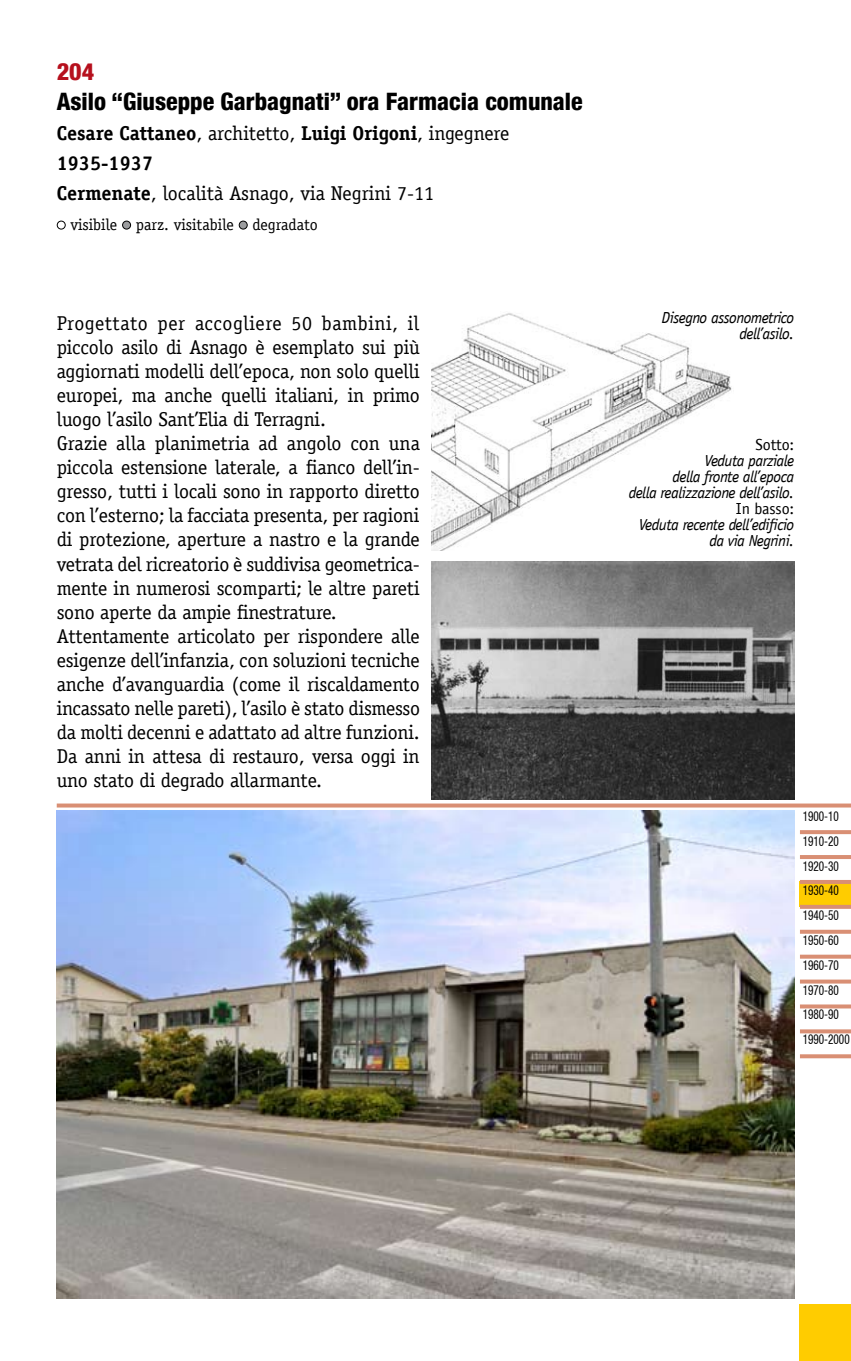
<style>
.page{position:relative;width:851px;height:1361px;background:#fff}
.page>*{position:absolute;margin:0;border:0;box-sizing:border-box;transform-origin:0 0}
.t1{font:800 condensed 24px "Helvetica 87";color:#000}
.t2{font:800 condensed 24px "Helvetica 87";color:#b6101d}
.t3{font:20px/24px "Officina Serif LT";letter-spacing:-.01em;color:#000}
.t4{font:italic 16px/16px "Officina Sans LT";letter-spacing:-.03em;color:#000;text-align:right}
.t5{font:16px "Officina Serif LT";color:#000}
.t6{font:16px "Officina Sans LT";letter-spacing:-.01em;color:#000}
.t7{font:condensed 14px/24.8px "Helvetica 57";color:#000;scale:.8 1}
.s1{font-weight:700}
</style>
<div class="page">
<div style="left:799px;top:882px;width:51px;height:25px;background:#fc0"></div>
<svg style="left:800px;top:830px;width:50px;height:4px"></svg>
<hr style="left:799px;top:855px;width:51px;height:4px;background:#d98f74">
<hr style="left:799px;top:880px;width:51px;height:4px;background:#d98f74">
<svg style="left:800px;top:905px;width:50px;height:4px"></svg>
<svg style="left:800px;top:929px;width:50px;height:4px"></svg>
<svg style="left:800px;top:954px;width:50px;height:4px"></svg>
<svg style="left:800px;top:979px;width:50px;height:4px"></svg>
<svg style="left:800px;top:1004px;width:50px;height:4px"></svg>
<svg style="left:800px;top:1029px;width:50px;height:4px"></svg>
<svg style="left:800px;top:1054px;width:50px;height:4px"></svg>
<div style="left:799px;top:1304px;width:51px;height:57px;background:#fc0"></div>
<svg style="left:57px;top:803px;width:793px;height:4px;background:#de9d86"></svg>
<div style="left:57px;top:221px;width:9px;height:9px;border:1px solid #000;border-radius:50%"></div>
<div style="left:123px;top:221px;width:8px;height:8px;background:#9c9d9f;border-radius:50%"></div>
<div style="left:122px;top:221px;width:9px;height:9px;border:1px solid #000;border-radius:50%"></div>
<div style="left:239px;top:221px;width:8px;height:8px;background:#9c9d9f;border-radius:50%"></div>
<div style="left:239px;top:221px;width:9px;height:9px;border:1px solid #000;border-radius:50%"></div>
<img style="left:57px;top:811px;width:737px;height:487px">
<img style="left:431px;top:313px;width:301px;height:237px">
<img style="left:431px;top:561px;width:362px;height:238px">
<p class="t2" style="left:57px;top:56px;width:39px">204</p>
<p class="t1" style="left:57px;top:86px;width:527px">Asilo “Giuseppe Garbagnati” ora Farmacia comunale</p>
<p class="t3" style="left:57px;top:118px;width:454px;line-height:30px"><span class="s1">Cesare Cattaneo</span>, architetto, <span class="s1">Luigi Origoni</span>, ingegnere<br><span class="s1">1935-1937<br>Cermenate</span>, località Asnago, via Negrini 7-11</p>
<p class="t5" style="left:70px;top:215px;width:249px">visibile parz. visitabile degradato</p>
<p class="t3" style="left:57px;top:312px;width:365px">Progettato per accogliere 50 bambini, il piccolo asilo di Asnago è esemplato sui più aggiornati modelli dell’epoca, non solo quelli europei, ma anche quelli italiani, in primo luogo l’asilo Sant’Elia di Terragni.<br>Grazie alla planimetria ad angolo con una piccola estensione laterale, a fianco dell’in&shy;gresso, tutti i locali sono in rapporto diretto con l’esterno; la facciata presenta, per ragioni di protezione, aperture a nastro e la grande vetrata del ricreatorio è suddivisa geometrica&shy;mente in numerosi scomparti; le altre pareti sono aperte da ampie finestrature.<br>Attentamente articolato per rispondere alle esigenze dell’infanzia, con soluzioni tecniche anche d’avanguardia (come il riscaldamento incassato nelle pareti), l’asilo è stato dismesso da molti decenni e adattato ad altre funzioni.<br>Da anni in attesa di restauro, versa oggi in uno stato di degrado allarmante.</p>
<p class="t4" style="left:661px;top:310px;width:134px">Disegno assonometrico dell’asilo.</p>
<p class="t6" style="left:755px;top:435px;width:40px">Sotto:</p>
<p class="t4" style="left:628px;top:452px;width:167px">Veduta parziale<br>della fronte all’epoca<br>della realizzazione dell’asilo.</p>
<p class="t6" style="left:735px;top:499px;width:60px">In basso:</p>
<p class="t4" style="left:638px;top:516px;width:157px">Veduta recente dell’edificio da via Negrini.</p>
<p class="t7" style="left:802px;top:803px;width:60px">1900-10<br>1910-20<br>1920-30<br>1930-40<br>1940-50<br>1950-60<br>1960-70<br>1970-80<br>1980-90<br>1990-2000</p>
</div>
